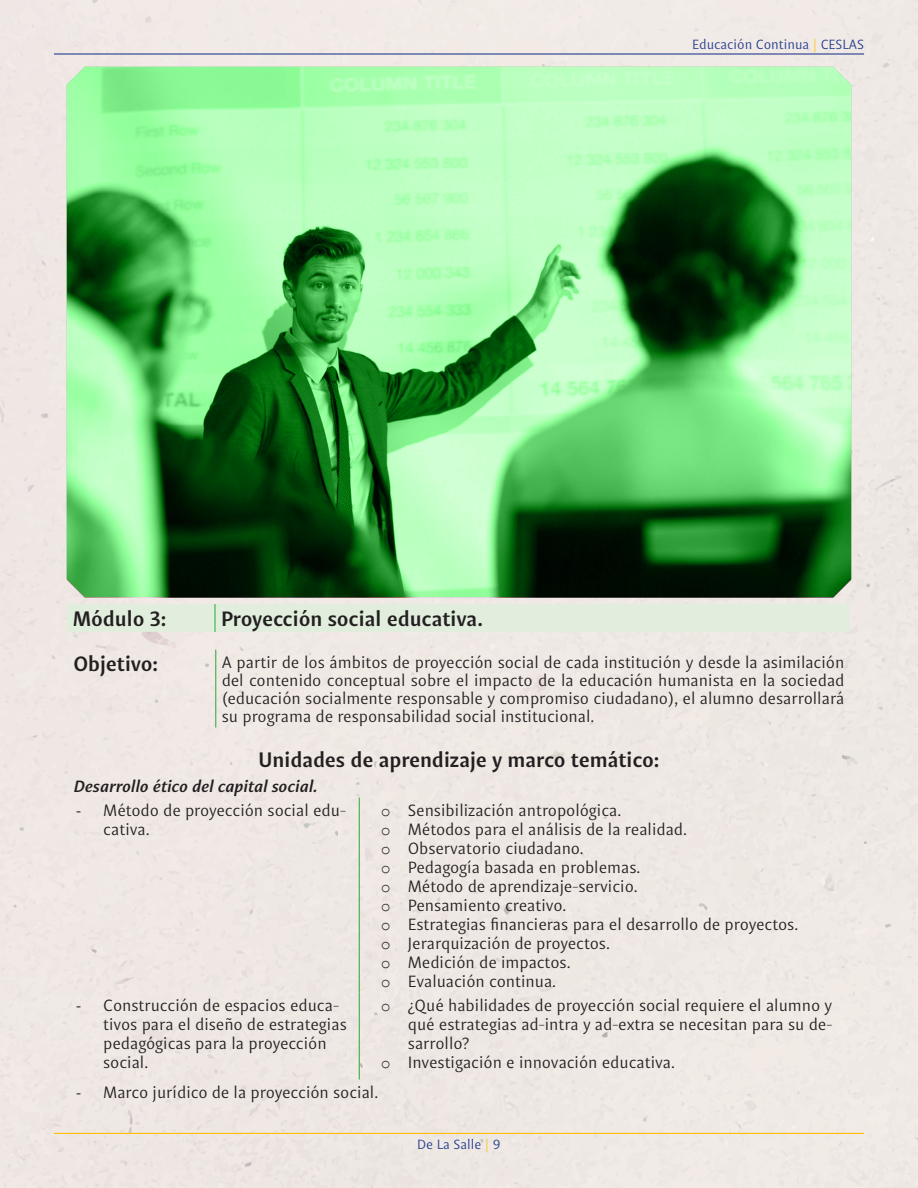
<style>
.page{position:relative;width:918px;height:1188px;background:#fff}
.page>*{position:absolute;margin:0;border:0;box-sizing:border-box;transform-origin:0 0}
.t1{font:700 21px "Indivisa Text Sans";color:#231f20}
.t2{font:16.5px/17.9px "Indivisa Text Sans";letter-spacing:-.005em;color:#231f20;text-align:justify}
.t3{font:italic 700 16.5px "Indivisa Text Sans";color:#231f20}
.t4{font:13.5px "Indivisa Text Sans";color:#253f8e}
.s1{color:#ffc000}
.s2{font-family:"Calibri"}
.s3{font-family:"Courier New"}
</style>
<div class="page">
<hr style="left:54px;top:1133px;width:810px;height:1px;background:#ffc000">
<hr style="left:54px;top:53px;width:810px;height:2px;background:#253f8e">
<div style="left:67px;top:604px;width:783px;height:28px;background:#e1eedd"></div>
<hr style="left:214px;top:604px;width:2px;height:28px;background:#40ae49">
<hr style="left:215px;top:650px;width:1px;height:78px;background:#40ae49">
<hr style="left:359px;top:798px;width:1px;height:195px;background:#40ae49">
<hr style="left:359px;top:993px;width:1px;height:87px;background:#40ae49">
<svg style="left:67px;top:67px;width:784px;height:530px;background:#6fbc76"></svg>
<p class="t4" style="left:692px;top:34px;width:173px">Educación Continua <span class="s1">|</span> CESLAS</p>
<p class="t1" style="left:73px;top:601px;width:95px">Módulo 3:</p>
<p class="t1" style="left:221px;top:601px;width:263px">Proyección social educativa.</p>
<p class="t1" style="left:74px;top:647px;width:86px">Objetivo:</p>
<p class="t2" style="left:222px;top:652px;width:624px">A partir de los ámbitos de proyección social de cada institución y desde la asimilación del contenido conceptual sobre el impacto de la educación humanista en la sociedad (educación socialmente responsable y compromiso ciudadano), el alumno desarrollará su programa de responsabilidad social institucional.</p>
<p class="t1" style="left:258px;top:742px;width:403px">Unidades de aprendizaje y marco temático:</p>
<p class="t3" style="left:74px;top:772px;width:246px">Desarrollo ético del capital social.</p>
<p class="t2" style="left:103px;top:800px;width:244px;line-height:19px;text-indent:-27px"><span class="s2">-</span> Método de proyección social edu&shy;cativa.</p>
<p class="t2" style="left:381px;top:800px;width:242px"><span class="s3">o</span> Sensibilización antropológica.</p>
<p class="t2" style="left:381px;top:819px;width:308px"><span class="s3">o</span> Métodos para el análisis de la realidad.</p>
<p class="t2" style="left:381px;top:838px;width:205px"><span class="s3">o</span> Observatorio ciudadano.</p>
<p class="t2" style="left:381px;top:857px;width:261px"><span class="s3">o</span> Pedagogía basada en problemas.</p>
<p class="t2" style="left:381px;top:876px;width:258px"><span class="s3">o</span> Método de aprendizaje-servicio.</p>
<p class="t2" style="left:381px;top:895px;width:187px"><span class="s3">o</span> Pensamiento creativo.</p>
<p class="t2" style="left:381px;top:914px;width:419px"><span class="s3">o</span> Estrategias financieras para el desarrollo de proyectos.</p>
<p class="t2" style="left:381px;top:933px;width:231px"><span class="s3">o</span> Jerarquización de proyectos.</p>
<p class="t2" style="left:381px;top:952px;width:191px"><span class="s3">o</span> Medición de impactos.</p>
<p class="t2" style="left:381px;top:971px;width:177px"><span class="s3">o</span> Evaluación continua.</p>
<p class="t2" style="left:103px;top:995px;width:245px;line-height:18.9px;text-align:left;text-indent:-27px"><span class="s2">-</span> Construcción de espacios educa&shy;tivos para el diseño de estrategias pedagógicas para la proyección social.</p>
<p class="t2" style="left:408px;top:995px;width:426px;line-height:19px;text-indent:-27px"><span class="s3">o</span> ¿Qué habilidades de proyección social requiere el alumno y qué estrategias ad-intra y ad-extra se necesitan para su de&shy;sarrollo?</p>
<p class="t2" style="left:381px;top:1053px;width:296px"><span class="s3">o</span> Investigación e innovación educativa.</p>
<p class="t2" style="left:76px;top:1082px;width:303px"><span class="s2">-</span> Marco jurídico de la proyección social.</p>
<p class="t4" style="left:417px;top:1134px;width:85px">De La Salle <span class="s1">|</span> 9</p>
</div>
